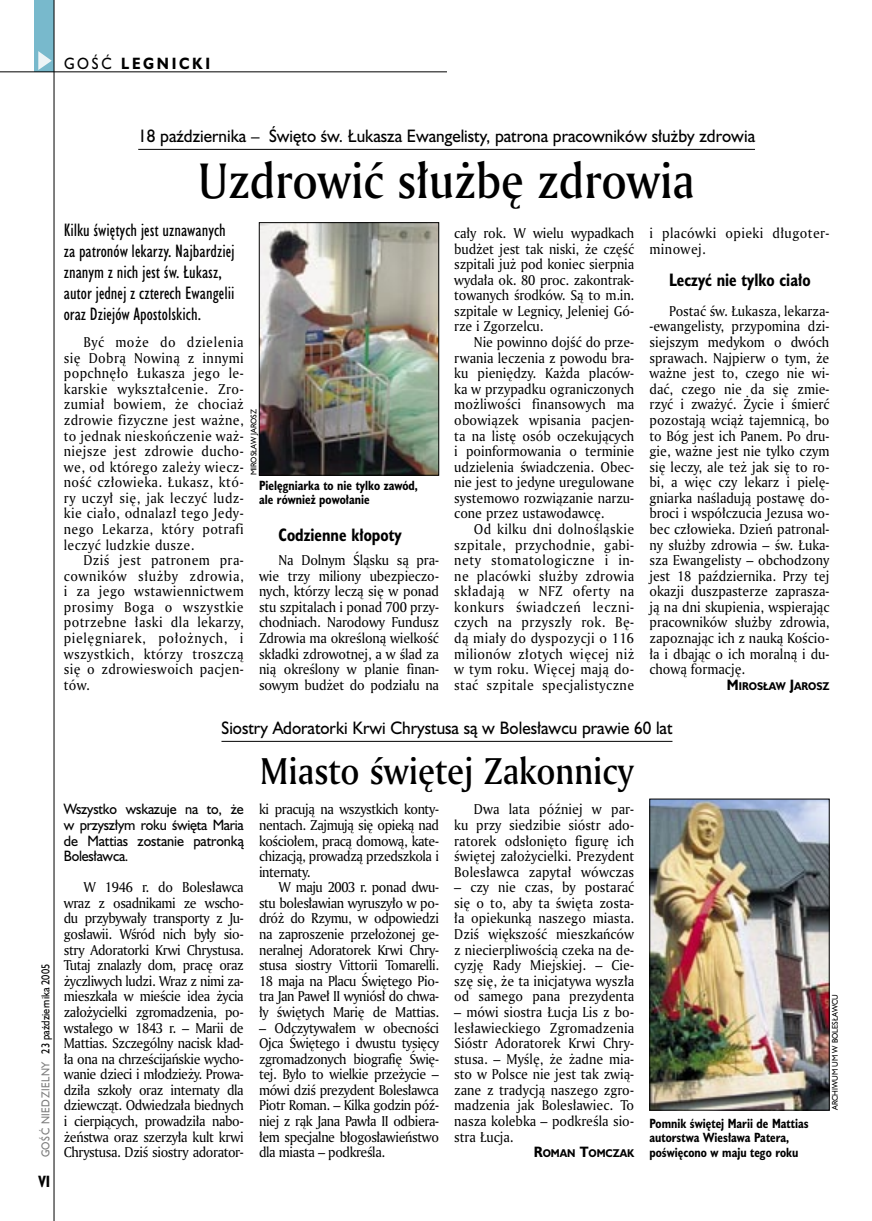
<style>
.page{position:relative;width:872px;height:1221px;background:#fff}
.page>*{position:absolute;margin:0;border:0;box-sizing:border-box;transform-origin:0 0}
._05a_tytyl_AmMd_32_pt{font:48px "Amerigo Md PL";color:#000;scale:.9 1}
._05-9_tytyl_AmMd_24_pt{font:36px "Amerigo Md PL";color:#000;scale:.9 1}
._06-4_lead_lokal_HuCn_11_pt{font:16.5px/21px "Humanst 521 Cn PL";color:#000}
._04-3_nadtytul_lokal{font:16.5px "Humanst 521 PL";color:#000;scale:.94 1}
._04_srodtytul_HuCB_11_pt{font:700 16.5px "Humanst 521 Cn PL";color:#000;scale:.94 1}
._15a_temat_lewo{font:700 15px "Humanst 521 PL";letter-spacing:.2em;color:#000;scale:.9 1}
._16_pagina_lewa{font:700 15px "Humanst 521 Cn PL";color:#000;scale:.94 1}
._01_body_tekst{font:13.8px/15.6px "Amerigo PL";color:#000;text-align:justify;scale:.94 1}
._06-5_lead_lokal_maly_Hu_9_pt{font:13.8px/15.6px "Humanst 521 PL";letter-spacing:-.005em;color:#000;text-align:justify;scale:.94 1}
._01_body_tekst-2{font:13.8px/15.6px "Amerigo PL";letter-spacing:.03em;color:#000;scale:.94 1}
._09_podpis_zdjecia_HuCnB{font:700 12.3px/14.4px "Humanst 521 Cn PL";color:#000;scale:.94 1}
._18_data_lewa{font:10.5px "Humanst 521 PL";color:#000;scale:.9 1}
._18a_data_lewa_GOSC{font:10.5px "Humanst 521 PL";letter-spacing:.05em;color:#7c7c7c;scale:.9 1}
._12a_autor_na_koncu_HuBd{font:700 10.35px "Humanst 521 PL";color:#000;scale:.9 1}
._09a_autor_zdjecia_Hu_5_pt{font:7.5px "Humanst 521 PL";color:#000;scale:.94 1}
.s1{font-weight:400}
.s2{font-size:13.8px}
</style>
<div class="page">
<div style="left:35px;top:0;width:19px;height:72px;background:#78b9cc"></div>
<svg style="left:38px;top:51px;width:14px;height:19px"></svg>
<hr style="left:54px;top:0;width:1px;height:1220px;background:#000">
<hr style="left:0;top:72px;width:447px;height:1px;background:#000">
<hr style="left:221px;top:741px;width:451px;height:1px;background:#000">
<img style="left:651px;top:800px;width:176px;height:308px">
<div style="left:649px;top:798px;width:180px;height:312px;border:1px solid #000"></div>
<hr style="left:138px;top:149px;width:617px;height:1px;background:#000">
<img style="left:261px;top:224px;width:176px;height:249px">
<div style="left:259px;top:222px;width:180px;height:253px;border:1px solid #000"></div>
<p class="_15a_temat_lewo" style="left:64px;top:53px;width:164px"><span class="s1">GOŚĆ</span> LEGNICKI</p>
<p class="_18_data_lewa" style="left:38px;top:1053px;width:101px;rotate:-90deg">23 października 2005</p>
<p class="_18a_data_lewa_GOSC" style="left:38px;top:1157px;width:108px;rotate:-90deg">GOŚĆ NIEDZIELNY</p>
<p class="_16_pagina_lewa" style="left:38px;top:1170px;width:14px">VI</p>
<p class="_04-3_nadtytul_lokal" style="left:138px;top:125px;width:657px">18 października – Święto św. Łukasza Ewangelisty, patrona pracowników służby zdrowia</p>
<p class="_05a_tytyl_AmMd_32_pt" style="left:199px;top:149px;width:552px">Uzdrowić służbę zdrowia</p>
<p class="_06-4_lead_lokal_HuCn_11_pt" style="left:64px;top:219px;width:172px">Kilku świętych jest uznawanych za patronów lekarzy. Najbardziej znanym z nich jest św. Łukasz, autor jednej z czterech Ewangelii oraz Dziejów Apostolskich.</p>
<p class="_01_body_tekst" style="left:64px;top:334px;width:193px;text-indent:20px">Być może do dzielenia się Dobrą Nowiną z innymi popchnęło Łukasza jego le&shy;karskie wykształcenie. Zro&shy;zumiał bowiem, że chociaż zdrowie fizyczne jest ważne, to jednak nieskończenie waż&shy;niejsze jest zdrowie ducho&shy;we, od którego zależy wiecz&shy;ność człowieka. Łukasz, któ&shy;ry uczył się, jak leczyć ludz&shy;kie ciało, odnalazł tego Jedy&shy;nego Lekarza, który potrafi leczyć ludzkie dusze.</p>
<p class="_01_body_tekst" style="left:64px;top:552px;width:193px;text-indent:20px">Dziś jest patronem pra&shy;cowników służby zdrowia, i za jego wstawiennictwem prosimy Boga o wszystkie potrzebne łaski dla lekarzy, pielęgniarek, położnych, i wszystkich, którzy troszczą się o zdrowieswoich pacjen&shy;tów.</p>
<p class="_09a_autor_zdjecia_Hu_5_pt" style="left:249px;top:475px;width:72px;rotate:-90deg">MIROSŁAW JAROSZ</p>
<p class="_09_podpis_zdjecia_HuCnB" style="left:259px;top:478px;width:171px">Pielęgniarka to nie tylko zawód, ale również powołanie</p>
<p class="_04_srodtytul_HuCB_11_pt" style="left:279px;top:523px;width:132px">Codzienne kłopoty</p>
<p class="_01_body_tekst" style="left:259px;top:552px;width:193px;text-indent:20px">Na Dolnym Śląsku są pra&shy;wie trzy miliony ubezpieczo&shy;nych, którzy leczą się w ponad stu szpitalach i ponad 700 przy&shy;chodniach. Narodowy Fundusz Zdrowia ma określoną wielkość składki zdrowotnej, a w ślad za nią określony w planie finan&shy;sowym budżet do podziału na</p>
<p class="_01_body_tekst" style="left:454px;top:225px;width:193px">cały rok. W wielu wypadkach budżet jest tak niski, że część szpitali już pod koniec sierpnia wydała ok. 80 proc. zakontrak&shy;towanych środków. Są to m.in. szpitale w Legnicy, Jeleniej Gó&shy;rze i Zgorzelcu.</p>
<p class="_01_body_tekst" style="left:454px;top:334px;width:193px;text-indent:20px">Nie powinno dojść do prze&shy;rwania leczenia z powodu bra&shy;ku pieniędzy. Każda placów&shy;ka w przypadku ograniczonych możliwości finansowych ma obowiązek wpisania pacjen&shy;ta na listę osób oczekujących i poinformowania o terminie udzielenia świadczenia. Obec&shy;nie jest to jedyne uregulowane systemowo rozwiązanie narzu&shy;cone przez ustawodawcę.</p>
<p class="_01_body_tekst" style="left:454px;top:521px;width:193px;text-indent:20px">Od kilku dni dolnośląskie szpitale, przychodnie, gabi&shy;nety stomatologiczne i in&shy;ne placówki służby zdrowia składają w NFZ oferty na konkurs świadczeń leczni&shy;czych na przyszły rok. Bę&shy;dą miały do dyspozycji o 116 milionów złotych więcej niż w tym roku. Więcej mają do&shy;stać szpitale specjalistyczne</p>
<p class="_01_body_tekst-2" style="left:649px;top:225px;width:193px">i placówki opieki długoter&shy;minowej.</p>
<p class="_04_srodtytul_HuCB_11_pt" style="left:669px;top:268px;width:152px">Leczyć nie tylko ciało</p>
<p class="_01_body_tekst" style="left:649px;top:303px;width:193px;text-indent:20px">Postać św. Łukasza, lekarza--ewangelisty, przypomina dzi&shy;siejszym medykom o dwóch sprawach. Najpierw o tym, że ważne jest to, czego nie wi&shy;dać, czego nie da się zmie&shy;rzyć i zważyć. Życie i śmierć pozostają wciąż tajemnicą, bo to Bóg jest ich Panem. Po dru&shy;gie, ważne jest nie tylko czym się leczy, ale też jak się to ro&shy;bi, a więc czy lekarz i pielę&shy;gniarka naśladują postawę do&shy;broci i współczucia Jezusa wo&shy;bec człowieka. Dzień patronal&shy;ny służby zdrowia – św. Łuka&shy;sza Ewangelisty – obchodzony jest 18 października. Przy tej okazji duszpasterze zaprasza&shy;ją na dni skupienia, wspierając pracowników służby zdrowia, zapoznając ich z nauką Kościo&shy;ła i dbając o ich moralną i du&shy;chową formację.</p>
<p class="_12a_autor_na_koncu_HuBd" style="left:727px;top:678px;width:115px"><span class="s2">M</span>IROSŁAW <span class="s2">J</span>AROSZ</p>
<p class="_04-3_nadtytul_lokal" style="left:221px;top:716px;width:481px">Siostry Adoratorki Krwi Chrystusa są w Bolesławcu prawie 60 lat</p>
<p class="_05-9_tytyl_AmMd_24_pt" style="left:260px;top:746px;width:417px">Miasto świętej Zakonnicy</p>
<p class="_06-5_lead_lokal_maly_Hu_9_pt" style="left:64px;top:801px;width:193px">Wszystko wskazuje na to, że w przyszłym roku święta Maria de Mattias zostanie patronką Bolesławca.</p>
<p class="_01_body_tekst" style="left:64px;top:879px;width:193px;text-indent:20px">W 1946 r. do Bolesławca wraz z osadnikami ze wscho&shy;du przybywały transporty z Ju&shy;gosławii. Wśród nich były sio&shy;stry Adoratorki Krwi Chrystusa.<br>Tutaj znalazły dom, pracę oraz życzliwych ludzi. Wraz z nimi za&shy;mieszkała w mieście idea życia założycielki zgromadzenia, po&shy;wstałego w 1843 r. – Marii de Mattias. Szczególny nacisk kład&shy;ła ona na chrześcijańskie wycho&shy;wanie dzieci i młodzieży. Prowa&shy;dziła szkoły oraz internaty dla dziewcząt. Odwiedzała biednych i cierpiących, prowadziła nabo&shy;żeństwa oraz szerzyła kult krwi Chrystusa. Dziś siostry adorator-</p>
<p class="_01_body_tekst" style="left:259px;top:801px;width:193px">ki pracują na wszystkich konty&shy;nentach. Zajmują się opieką nad kościołem, pracą domową, kate&shy;chizacją, prowadzą przedszkola i internaty.</p>
<p class="_01_body_tekst" style="left:259px;top:879px;width:193px;text-indent:20px">W maju 2003 r. ponad dwu&shy;stu bolesławian wyruszyło w po&shy;dróż do Rzymu, w odpowiedzi na zaproszenie przełożonej ge&shy;neralnej Adoratorek Krwi Chry&shy;stusa siostry Vittorii Tomarelli.<br>18 maja na Placu Świętego Pio&shy;tra Jan Paweł II wyniósł do chwa&shy;ły świętych Marię de Mattias.</p>
<p class="_01_body_tekst" style="left:259px;top:1019px;width:193px">– Odczytywałem w obecności Ojca Świętego i dwustu tysięcy zgromadzonych biografię Świę&shy;tej. Było to wielkie przeżycie – mówi dziś prezydent Bolesławca Piotr Roman. – Kilka godzin póź&shy;niej z rąk Jana Pawła II odbiera&shy;łem specjalne błogosławieństwo dla miasta – podkreśla.</p>
<p class="_01_body_tekst" style="left:454px;top:801px;width:193px;text-indent:20px">Dwa lata później w par&shy;ku przy siedzibie sióstr ado&shy;ratorek odsłonięto figurę ich świętej założycielki. Prezydent Bolesławca zapytał wówczas</p>
<p class="_01_body_tekst" style="left:454px;top:879px;width:193px">– czy nie czas, by postarać się o to, aby ta święta zosta&shy;ła opiekunką naszego miasta.<br>Dziś większość mieszkańców z niecierpliwością czeka na de&shy;cyzję Rady Miejskiej. – Cie&shy;szę się, że ta inicjatywa wyszła od samego pana prezydenta</p>
<p class="_01_body_tekst" style="left:454px;top:1003px;width:193px">– mówi siostra Łucja Lis z bo&shy;lesławieckiego Zgromadzenia Sióstr Adoratorek Krwi Chry&shy;stusa. – Myślę, że żadne mia&shy;sto w Polsce nie jest tak zwią&shy;zane z tradycją naszego zgro&shy;madzenia jak Bolesławiec. To nasza kolebka – podkreśla sio&shy;stra Łucja.</p>
<p class="_12a_autor_na_koncu_HuBd" style="left:534px;top:1146px;width:113px"><span class="s2">R</span>OMAN <span class="s2">T</span>OMCZAK</p>
<p class="_09_podpis_zdjecia_HuCnB" style="left:649px;top:1115px;width:171px">Pomnik świętej Marii de Mattias autorstwa Wiesława Patera, poświęcono w maju tego roku</p>
<p class="_09a_autor_zdjecia_Hu_5_pt" style="left:830px;top:1110px;width:125px;rotate:-90deg">ARCHIWUM UM W BOLESŁAWCU</p>
</div>
